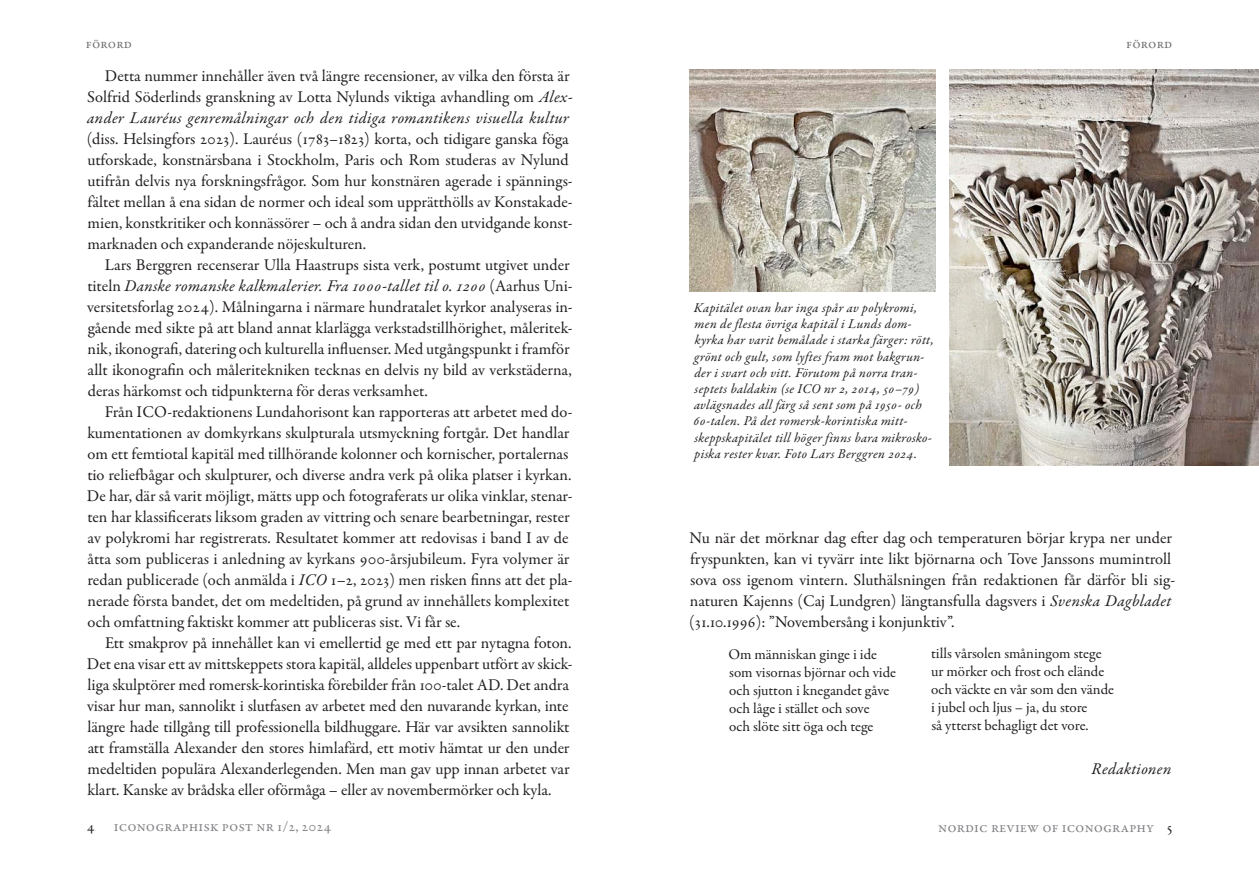
<style>
.page{position:relative;width:1259px;height:893px;background:#fff}
.page>*{position:absolute;margin:0;border:0;box-sizing:border-box;transform-origin:0 0}
.Brödtext_indrag{font:16.5px/21px "Garamond Premr Pro";letter-spacing:-.005em;color:#231f20}
.Brödtext{font:16.5px/21px "Garamond Premr Pro";letter-spacing:-.005em;color:#231f20}
.Brödtext-2{font:italic 16.5px "Garamond Premr Pro";letter-spacing:.015em;color:#231f20}
.Citat{font:15px "Garamond Premr Pro";letter-spacing:-.005em;color:#231f20}
.t1{font:15px "Garamond Premr Pro";letter-spacing:.01em;color:#808285}
.Bildtext{font:italic 13.5px/16.2px "Garamond Premr Pro";letter-spacing:.02em;color:#231f20}
.t2{font:13.5px "Garamond Premr Pro";letter-spacing:.01em;color:#6c6d70}
.s1{font-style:italic}
.s2{color:#231f20}
</style>
<div class="page">
<img style="left:950px;top:69px;width:309px;height:396px">
<img style="left:689px;top:69px;width:246px;height:222px">
<p class="t2" style="left:86px;top:35px;width:48px">förord</p>
<p class="Brödtext_indrag" style="left:87px;top:66px;width:487px;text-indent:18px">Detta nummer innehåller även två längre recensioner, av vilka den första är Solfrid Söderlinds granskning av Lotta Nylunds viktiga avhandling om <span class="s1">Alex&shy;ander Lauréus genremålningar och den tidiga romantikens visuella kultur </span>(diss. Helsingfors 2023). Lauréus (1783–1823) korta, och tidigare ganska föga utforskade, konstnärsbana i Stockholm, Paris och Rom studeras av Nylund utifrån delvis nya forskningsfrågor. Som hur konstnären agerade i spännings&shy;fältet mellan å ena sidan de normer och ideal som upprätthölls av Konstakade&shy;mien, konstkritiker och konnässörer – och å andra sidan den utvidgande konst&shy;marknaden och expanderande nöjeskulturen.</p>
<p class="Brödtext_indrag" style="left:87px;top:255px;width:487px;text-indent:18px">Lars Berggren recenserar Ulla Haastrups sista verk, postumt utgivet under titeln <span class="s1">Danske romanske kalkmalerier. Fra 1000-tallet til o. 1200</span> (Aarhus Uni&shy;versitetsforlag 2024). Målningarna i närmare hundratalet kyrkor analyseras in&shy;gående med sikte på att bland annat klarlägga verkstadstillhörighet, måleritek&shy;nik, ikonografi, datering och kulturella influenser. Med utgångspunkt i framför allt ikonografin och måleritekniken tecknas en delvis ny bild av verkstäderna, deras härkomst och tidpunkterna för deras verksamhet.</p>
<p class="Brödtext_indrag" style="left:87px;top:402px;width:487px;text-indent:18px">Från ICO-redaktionens Lundahorisont kan rapporteras att arbetet med do&shy;kumentationen av domkyrkans skulpturala utsmyckning fortgår. Det handlar om ett femtiotal kapitäl med tillhörande kolonner och kornischer, portalernas tio reliefbågar och skulpturer, och diverse andra verk på olika platser i kyrkan.<br>De har, där så varit möjligt, mätts upp och fotograferats ur olika vinklar, stenar&shy;ten har klassificerats liksom graden av vittring och senare bearbetningar, rester av polykromi har registrerats. Resultatet kommer att redovisas i band I av de åtta som publiceras i anledning av kyrkans 900-årsjubileum. Fyra volymer är redan publicerade (och anmälda i <span class="s1">ICO</span> 1–2, 2023) men risken finns att det pla&shy;nerade första bandet, det om medeltiden, på grund av innehållets komplexitet och omfattning faktiskt kommer att publiceras sist. Vi får se.</p>
<p class="Brödtext_indrag" style="left:87px;top:633px;width:487px;text-indent:18px">Ett smakprov på innehållet kan vi emellertid ge med ett par nytagna foton.<br>Det ena visar ett av mittskeppets stora kapitäl, alldeles uppenbart utfört av skick&shy;liga skulptörer med romersk-korintiska förebilder från 100-talet AD. Det andra visar hur man, sannolikt i slutfasen av arbetet med den nuvarande kyrkan, inte längre hade tillgång till professionella bildhuggare. Här var avsikten sannolikt att framställa Alexander den stores himlafärd, ett motiv hämtat ur den under medeltiden populära Alexanderlegenden. Men man gav upp innan arbetet var klart. Kanske av brådska eller oförmåga – eller av novembermörker och kyla.</p>
<p class="Citat" style="left:87px;top:817px;width:10px">4</p>
<p class="t1" style="left:114px;top:817px;width:219px">iconographisk post nr 1/2, 2024</p>
<p class="Bildtext" style="left:693px;top:300px;width:242px">Kapitälet ovan har inga spår av polykromi, men de flesta övriga kapitäl i Lunds dom&shy;kyrka har varit bemålade i starka färger: rött, grönt och gult, som lyftes fram mot bakgrun&shy;der i svart och vitt. Förutom på norra tran&shy;septets baldakin (se ICO nr 2, 2014, 50–79) avlägsnades all färg så sent som på 1950- och 60-talen. På det romersk-korintiska mitt&shy;skeppskapitälet till höger finns bara mikrosko&shy;piska rester kvar. Foto Lars Berggren 2024.</p>
<p class="t2" style="left:1126px;top:36px;width:48px">förord</p>
<p class="Brödtext" style="left:689px;top:528px;width:487px">Nu när det mörknar dag efter dag och temperaturen börjar krypa ner under fryspunkten, kan vi tyvärr inte likt björnarna och Tove Janssons mumintroll sova oss igenom vintern. Sluthälsningen från redaktionen får därför bli sig&shy;naturen Kajenns (Caj Lundgren) längtansfulla dagsvers i <span class="s1">Svenska Dagbladet </span>(31.10.1996): ”Novembersång i konjunktiv”.</p>
<p class="Citat" style="left:728px;top:645px;width:150px">Om människan ginge i ide</p>
<p class="Citat" style="left:729px;top:663px;width:168px">som visornas björnar och vide</p>
<p class="Citat" style="left:729px;top:681px;width:162px">och sjutton i knegandet gåve</p>
<p class="Citat" style="left:729px;top:699px;width:142px">och låge i stället och sove</p>
<p class="Citat" style="left:729px;top:717px;width:146px">och slöte sitt öga och tege</p>
<p class="Brödtext-2" style="left:1091px;top:758px;width:81px">Redaktionen</p>
<p class="Citat" style="left:931px;top:645px;width:172px">tills vårsolen småningom stege</p>
<p class="Citat" style="left:931px;top:663px;width:175px">ur mörker och frost och elände</p>
<p class="Citat" style="left:931px;top:681px;width:184px">och väckte en vår som den vände</p>
<p class="Citat" style="left:931px;top:699px;width:158px">i jubel och ljus – ja, du store</p>
<p class="Citat" style="left:931px;top:717px;width:159px">så ytterst behagligt det vore.</p>
<p class="t1" style="left:938px;top:818px;width:236px">nordic review of iconography <span class="s2">5</span></p>
</div>
